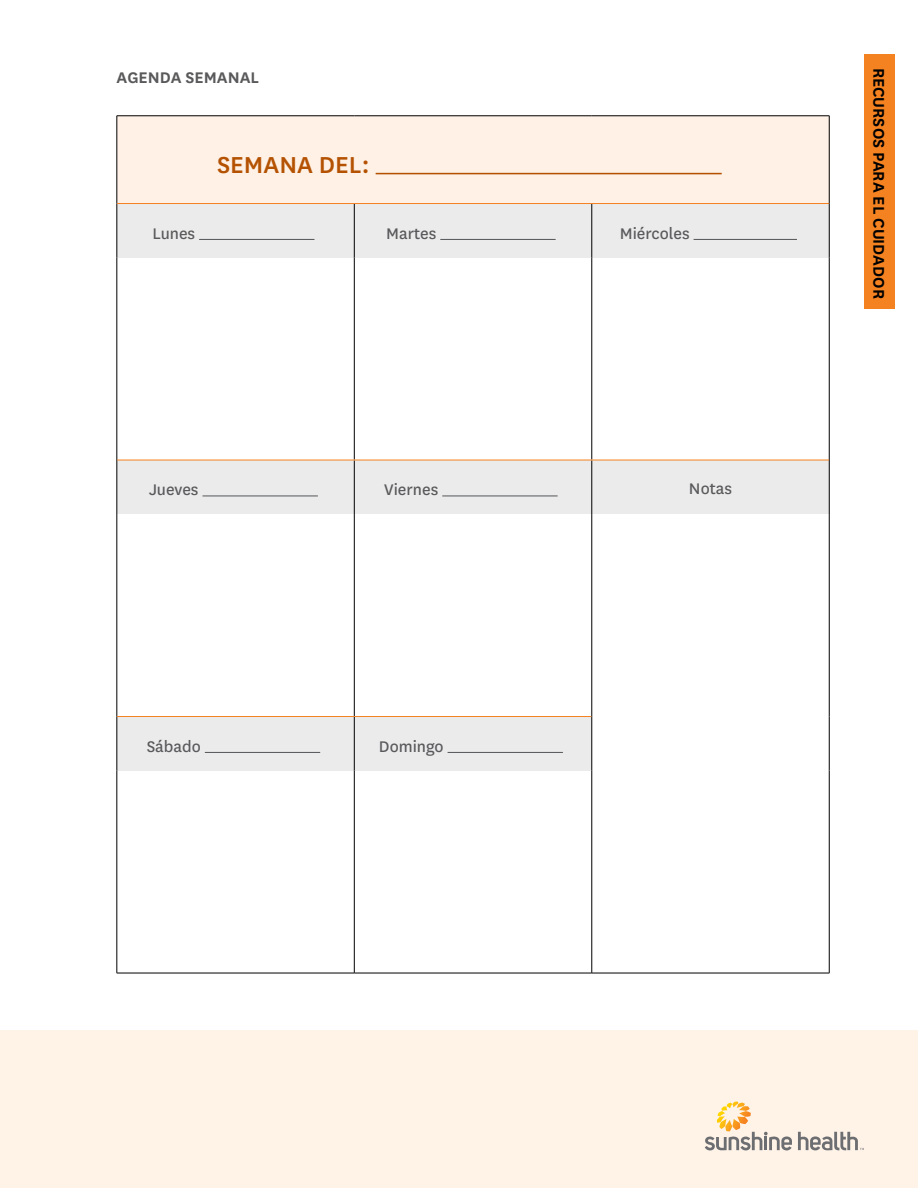
<style>
.page{position:relative;width:918px;height:1188px;background:#fff}
.page>*{position:absolute;margin:0;border:0;box-sizing:border-box;transform-origin:0 0}
.t1{font:500 27px "National";color:#b45202}
.t2{font:18px "National";color:#59595b}
.t3{font:600 18px "National";color:#000}
.t4{font:600 18px "National";color:#59595b}
</style>
<div class="page">
<div style="left:0;top:1030px;width:918px;height:158px;background:#fff3e8"></div>
<div style="left:864px;top:54px;width:30px;height:255px;background:#f58220"></div>
<div style="left:117px;top:116px;width:712px;height:88px;background:#fff1e6"></div>
<div style="left:117px;top:204px;width:237px;height:54px;background:#ebebec"></div>
<div style="left:354px;top:204px;width:238px;height:54px;background:#ebebec"></div>
<div style="left:592px;top:204px;width:237px;height:54px;background:#ebebec"></div>
<div style="left:117px;top:460px;width:237px;height:54px;background:#ebebec"></div>
<div style="left:354px;top:460px;width:238px;height:54px;background:#ebebec"></div>
<div style="left:592px;top:460px;width:237px;height:54px;background:#ebebec"></div>
<div style="left:117px;top:717px;width:237px;height:54px;background:#ebebec"></div>
<div style="left:354px;top:717px;width:238px;height:54px;background:#ebebec"></div>
<hr style="left:117px;top:116px;width:237px;height:1px;background:#000">
<hr style="left:117px;top:116px;width:1px;height:88px;background:#000">
<hr style="left:354px;top:116px;width:238px;height:1px;background:#000">
<hr style="left:592px;top:116px;width:237px;height:1px;background:#000">
<hr style="left:829px;top:116px;width:1px;height:88px;background:#000">
<hr style="left:117px;top:258px;width:1px;height:202px;background:#000">
<hr style="left:354px;top:258px;width:1px;height:202px;background:#000">
<hr style="left:592px;top:258px;width:1px;height:202px;background:#000">
<hr style="left:829px;top:258px;width:1px;height:202px;background:#000">
<hr style="left:117px;top:514px;width:1px;height:203px;background:#000">
<hr style="left:354px;top:514px;width:1px;height:202px;background:#000">
<hr style="left:592px;top:514px;width:1px;height:203px;background:#000">
<hr style="left:829px;top:514px;width:1px;height:203px;background:#000">
<hr style="left:829px;top:717px;width:1px;height:54px;background:#000">
<hr style="left:117px;top:771px;width:1px;height:202px;background:#000">
<hr style="left:354px;top:771px;width:1px;height:202px;background:#000">
<hr style="left:592px;top:771px;width:1px;height:202px;background:#000">
<hr style="left:829px;top:771px;width:1px;height:202px;background:#000">
<hr style="left:117px;top:973px;width:237px;height:1px;background:#000">
<hr style="left:354px;top:973px;width:238px;height:1px;background:#000">
<hr style="left:117px;top:204px;width:1px;height:54px;background:#000">
<hr style="left:117px;top:460px;width:1px;height:54px;background:#000">
<hr style="left:117px;top:203px;width:237px;height:1px;background:#f58220">
<hr style="left:354px;top:203px;width:238px;height:1px;background:#f58220">
<hr style="left:592px;top:203px;width:237px;height:1px;background:#f58220">
<hr style="left:592px;top:973px;width:237px;height:1px;background:#000">
<hr style="left:354px;top:204px;width:1px;height:54px;background:#000">
<hr style="left:354px;top:460px;width:1px;height:54px;background:#000">
<hr style="left:592px;top:204px;width:1px;height:54px;background:#000">
<hr style="left:592px;top:460px;width:1px;height:54px;background:#000">
<hr style="left:829px;top:204px;width:1px;height:54px;background:#000">
<hr style="left:829px;top:460px;width:1px;height:54px;background:#000">
<hr style="left:117px;top:460px;width:237px;height:1px;background:#f58220">
<hr style="left:354px;top:460px;width:238px;height:1px;background:#f58220">
<hr style="left:592px;top:460px;width:237px;height:1px;background:#f58220">
<hr style="left:117px;top:717px;width:1px;height:54px;background:#000">
<hr style="left:117px;top:716px;width:237px;height:1px;background:#f58220">
<hr style="left:354px;top:716px;width:238px;height:1px;background:#f58220">
<hr style="left:354px;top:717px;width:1px;height:54px;background:#000">
<hr style="left:592px;top:717px;width:1px;height:54px;background:#000">
<hr style="left:376px;top:173px;width:346px;height:1px;background:#b45202">
<hr style="left:440px;top:239px;width:116px;height:1px;background:#58595b">
<hr style="left:694px;top:239px;width:103px;height:1px;background:#58595b">
<hr style="left:442px;top:495px;width:116px;height:1px;background:#58595b">
<hr style="left:205px;top:752px;width:115px;height:1px;background:#58595b">
<hr style="left:448px;top:752px;width:115px;height:1px;background:#58595b">
<hr style="left:199px;top:239px;width:116px;height:1px;background:#58595b">
<hr style="left:203px;top:495px;width:115px;height:1px;background:#58595b">
<svg style="left:705px;top:1102px;width:87px;height:48px"></svg>
<svg style="left:798px;top:1132px;width:66px;height:18px"></svg>
<h4 class="t4" style="left:117px;top:65px;width:144px">AGENDA SEMANAL</h4>
<p class="t1" style="left:217px;top:146px;width:154px">SEMANA DEL:</p>
<p class="t2" style="left:152px;top:221px;width:44px">Lunes</p>
<p class="t2" style="left:386px;top:221px;width:52px">Martes</p>
<p class="t2" style="left:620px;top:221px;width:71px">Miércoles</p>
<p class="t2" style="left:149px;top:478px;width:51px">Jueves</p>
<p class="t2" style="left:384px;top:478px;width:56px">Viernes</p>
<p class="t2" style="left:689px;top:476px;width:45px">Notas</p>
<p class="t2" style="left:147px;top:734px;width:56px">Sábado</p>
<p class="t2" style="left:379px;top:734px;width:66px">Domingo</p>
<p class="t3" style="left:892px;top:68px;width:233px;rotate:90deg">RECURSOS PARA EL CUIDADOR</p>
</div>
